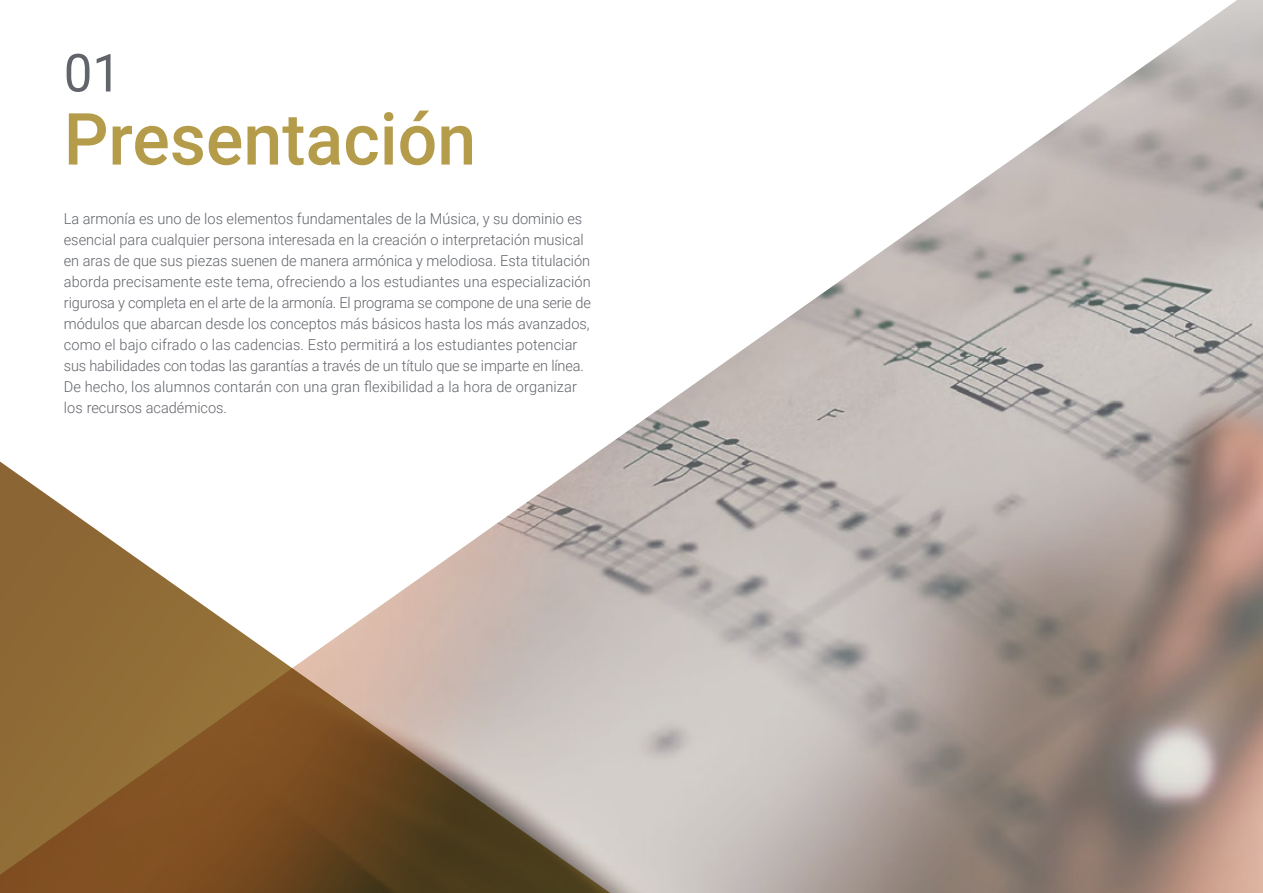
<style>
.page{position:relative;width:1263px;height:893px;background:#fff}
.page>*{position:absolute;margin:0;border:0;box-sizing:border-box;transform-origin:0 0}
.t1{font:500 72px "Roboto";color:#b49c4b}
.t2{font:52.5px "Roboto";color:#61646a}
.t3{font:300 15px/21px "Roboto";color:#61646a}
</style>
<div class="page">
<img style="left:607px;top:0;width:656px;height:893px">
<svg style="left:0;top:446px;width:640px;height:447px"></svg>
<h2 class="t2" style="left:64px;top:36px;width:59px">01</h2>
<h1 class="t1" style="left:64px;top:89px;width:414px">Presentación</h1>
<p class="t3" style="left:64px;top:207px;width:529px">La armonía es uno de los elementos fundamentales de la Música, y su dominio es esencial para cualquier persona interesada en la creación o interpretación musical en aras de que sus piezas suenen de manera armónica y melodiosa. Esta titulación aborda precisamente este tema, ofreciendo a los estudiantes una especialización rigurosa y completa en el arte de la armonía. El programa se compone de una serie de módulos que abarcan desde los conceptos más básicos hasta los más avanzados, como el bajo cifrado o las cadencias. Esto permitirá a los estudiantes potenciar sus habilidades con todas las garantías a través de un título que se imparte en línea.<br>De hecho, los alumnos contarán con una gran flexibilidad a la hora de organizar los recursos académicos.</p>
</div>
